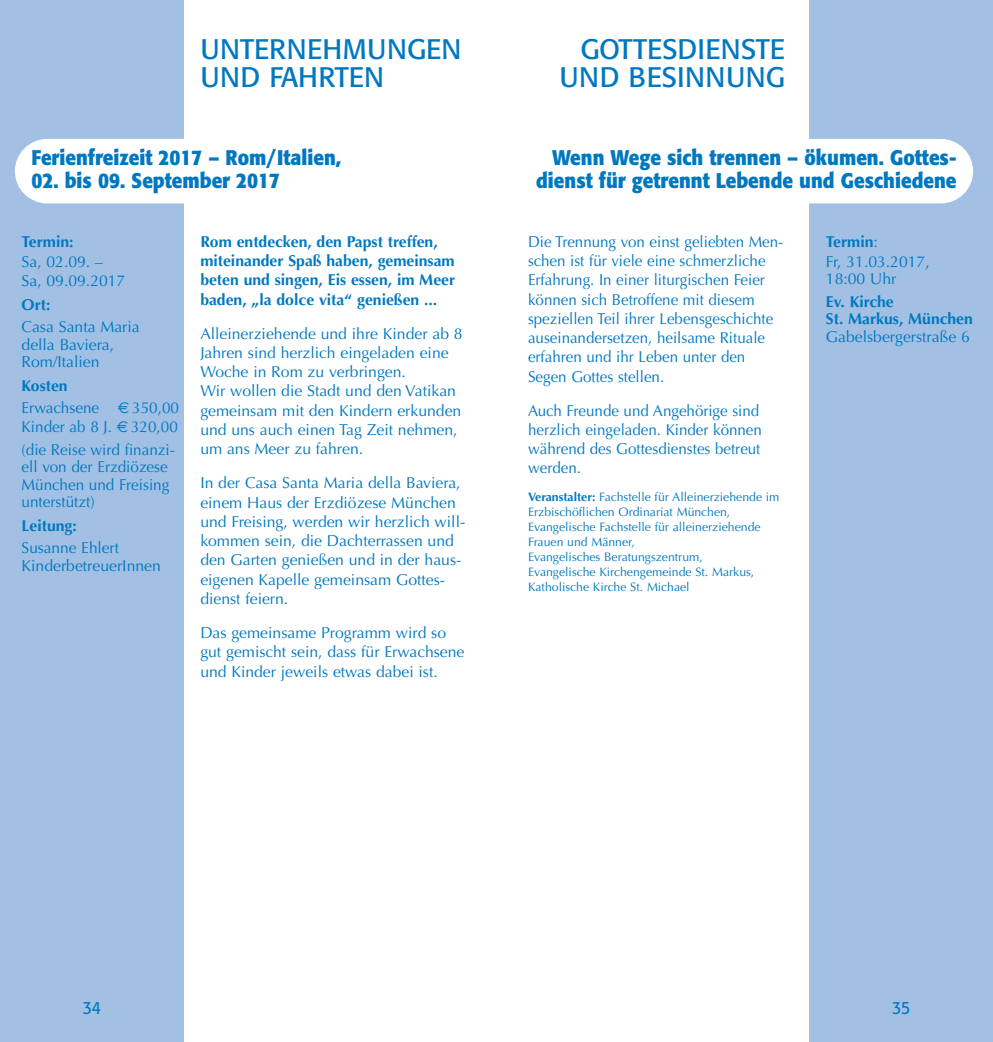
<style>
.page{position:relative;width:993px;height:1042px;background:#fff}
.page>*{position:absolute;margin:0;border:0;box-sizing:border-box;transform-origin:0 0}
.t1{font:28px/28px "Formata";color:#0078c0;text-align:right}
.t2{font:700 21px/22.8px "Formata";color:#0078c0;text-align:right;scale:.9 1}
.t3{font:17.5px "Formata";color:#0078c0;scale:.9 1}
.t4{font:15.75px/19.2px "Optima";color:#0078c0}
.t5{font:15.75px/19.2px "Optima";color:#0078c0;scale:.96 1}
.t6{font:700 15.75px/19.2px "Optima";color:#0078c0}
.t7{font:12.25px/15px "Optima";color:#0078c0}
.s1{font-weight:700}
.s2{font-family:"Euro Sans"}
</style>
<div class="page">
<div style="left:0;top:0;width:184px;height:1042px;background:#a1c0e4"></div>
<div style="left:809px;top:0;width:183px;height:1042px;background:#a1c0e4"></div>
<div style="left:608px;top:139px;width:364px;height:64px;background:#fff;border-radius:32px"></div>
<div style="left:15px;top:139px;width:367px;height:64px;background:#fff;border-radius:32px"></div>
<h1 class="t1" style="left:200px;top:37px;width:262px;text-align:left">UNTERNEHMUNGEN<br>UND FAHRTEN</h1>
<h2 class="t2" style="left:32px;top:148px;width:345px">Ferienfreizeit 2017 – Rom/Italien,</h2>
<h2 class="t2" style="left:32px;top:171px;width:277px">02. bis 09. September 2017</h2>
<p class="t6" style="left:22px;top:233px;width:53px">Termin:</p>
<p class="t4" style="left:22px;top:253px;width:105px">Sa, 02.09. –<br>Sa, 09.09.2017</p>
<p class="t6" style="left:22px;top:297px;width:30px">Ort:</p>
<p class="t4" style="left:22px;top:319px;width:120px;line-height:17.5px">Casa Santa Maria della Baviera,<br>Rom/Italien</p>
<p class="t4" style="left:22px;top:376px;width:159px;line-height:21.7px"><span class="s1">Kosten<br></span>Erwachsene <span class="s2">€</span> 350,00</p>
<p class="t4" style="left:22px;top:417px;width:158px;line-height:22.4px">Kinder ab 8 J. <span class="s2">€</span> 320,00 (die Reise wird finanzi-</p>
<p class="t4" style="left:22px;top:460px;width:149px;line-height:17.5px;text-align:justify">ell von der Erzdiözese München und Freising unterstützt)</p>
<p class="t6" style="left:22px;top:518px;width:57px">Leitung:</p>
<p class="t4" style="left:22px;top:540px;width:141px;line-height:17.5px">Susanne Ehlert<br>KinderbetreuerInnen</p>
<p class="t6" style="left:200px;top:233px;width:256px">Rom entdecken, den Papst treffen, miteinander Spaß haben, gemeinsam beten und singen, Eis essen, im Meer baden, „la dolce vita“ genießen ...</p>
<p class="t4" style="left:200px;top:325px;width:264px">Alleinerziehende und ihre Kinder ab 8<br>Jahren sind herzlich eingeladen eine<br>Woche in Rom zu verbringen.<br>Wir wollen die Stadt und den Vatikan gemeinsam mit den Kindern erkunden und uns auch einen Tag Zeit nehmen, um ans Meer zu fahren.</p>
<p class="t4" style="left:200px;top:475px;width:266px">In der Casa Santa Maria della Baviera, einem Haus der Erzdiözese München und Freising, werden wir herzlich will&shy;kommen sein, die Dachterrassen und den Garten genießen und in der haus&shy;eigenen Kapelle gemeinsam Gottes&shy;dienst feiern.</p>
<p class="t4" style="left:200px;top:624px;width:265px">Das gemeinsame Programm wird so gut gemischt sein, dass für Erwachsene und Kinder jeweils etwas dabei ist.</p>
<h1 class="t1" style="left:559px;top:37px;width:227px">GOTTESDIENSTE<br>UND BESINNUNG</h1>
<h2 class="t2" style="left:536px;top:148px;width:468px">Wenn Wege sich trennen – ökumen. Gottes&shy;dienst für getrennt Lebende und Geschiedene</h2>
<p class="t5" style="left:528px;top:233px;width:267px">Die Trennung von einst geliebten Men&shy;schen ist für viele eine schmerzliche Erfahrung. In einer liturgischen Feier können sich Betroffene mit diesem speziellen Teil ihrer Lebensgeschichte auseinandersetzen, heilsame Rituale erfahren und ihr Leben unter den Segen Gottes stellen.</p>
<p class="t5" style="left:528px;top:402px;width:245px">Auch Freunde und Angehörige sind herzlich eingeladen. Kinder können während des Gottesdienstes betreut werden.</p>
<p class="t7" style="left:528px;top:490px;width:253px"><span class="s1">Veranstalter:</span> Fachstelle für Alleinerziehende im Erzbischöflichen Ordinariat München, Evangelische Fachstelle für alleinerziehende Frauen und Männer,<br>Evangelisches Beratungszentrum,<br>Evangelische Kirchengemeinde St. Markus, Katholische Kirche St. Michael</p>
<p class="t4" style="left:825px;top:233px;width:105px;line-height:19.9px"><span class="s1">Termin</span>:<br>Fr, 31.03.2017,</p>
<p class="t4" style="left:825px;top:271px;width:72px">18:00 Uhr</p>
<p class="t6" style="left:825px;top:294px;width:148px;line-height:17.5px">Ev. Kirche<br>St. Markus, München</p>
<p class="t4" style="left:825px;top:328px;width:145px">Gabelsbergerstraße 6</p>
<p class="t3" style="left:83px;top:1000px;width:22px">34</p>
<p class="t3" style="left:891px;top:1000px;width:22px">35</p>
</div>
